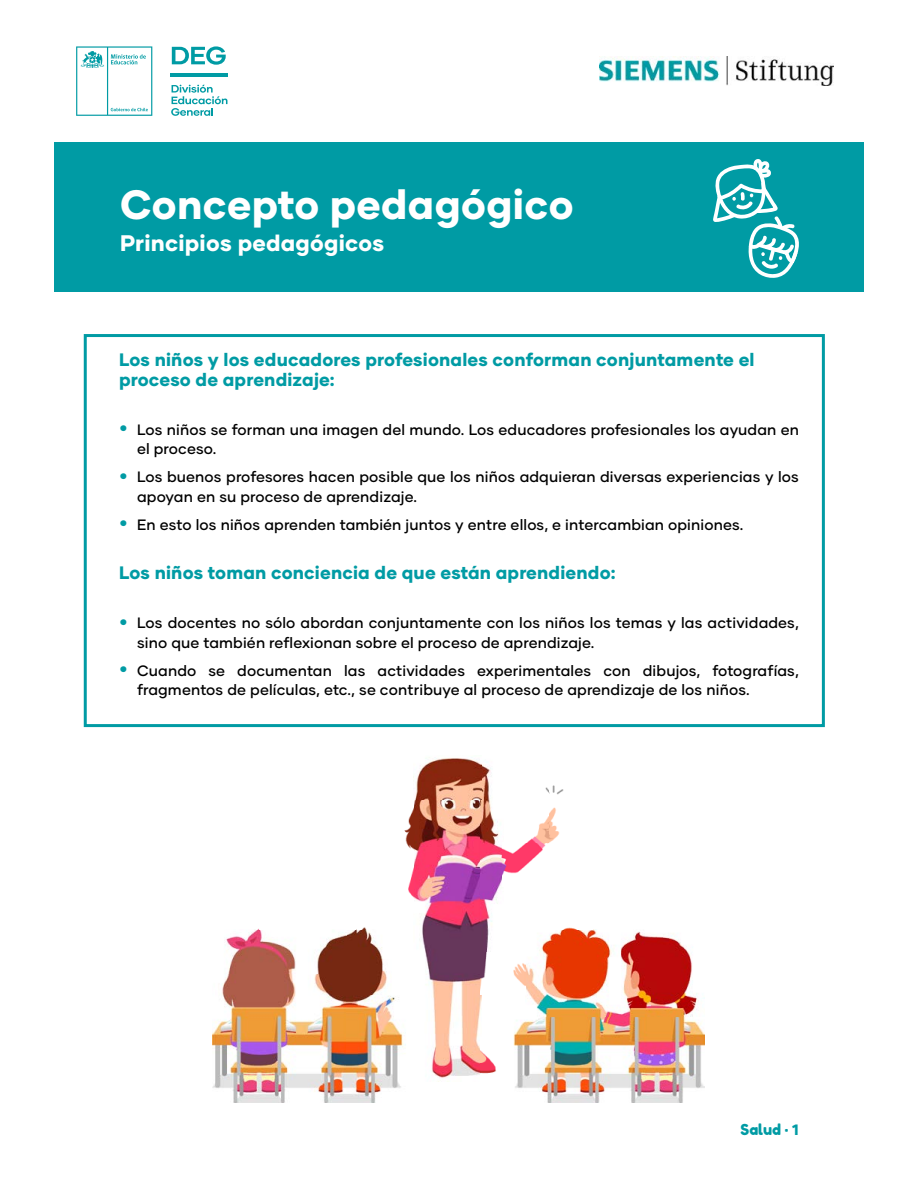
<style>
.page{position:relative;width:918px;height:1188px;background:#fff}
.page>*{position:absolute;margin:0;border:0;box-sizing:border-box;transform-origin:0 0}
.t1{font:800 40.8px "Gilmer";letter-spacing:.01em;color:#fff}
.t2{font:800 22.5px "Gilmer";letter-spacing:.01em;color:#fff}
.t3{font:800 18px/19.5px "Gilmer";letter-spacing:.01em;color:#009ba4}
.t4{font:500 15px/19.5px "Gilmer";letter-spacing:.01em;color:#000}
.t5{font:15px "Fredoka One";color:#009ba4}
.s1{font-size:27px;color:#009ba4}
.s2{font-family:"Gilmer";font-weight:800}
</style>
<div class="page">
<svg style="left:76px;top:46px;width:76px;height:70px"></svg>
<hr style="left:170px;top:73px;width:26px;height:3px;background:#009ba4">
<hr style="left:196px;top:73px;width:31px;height:3px;background:#009ba4">
<svg style="left:172px;top:46px;width:54px;height:19px"></svg>
<svg style="left:171px;top:85px;width:56px;height:31px"></svg>
<img style="left:600px;top:57px;width:233px;height:28px">
<div style="left:54px;top:142px;width:810px;height:150px;background:#009ba4"></div>
<div style="left:84px;top:334px;width:741px;height:393px;border:3px solid #009ba4"></div>
<svg style="left:713px;top:159px;width:86px;height:119px"></svg>
<img style="left:213px;top:929px;width:133px;height:174px">
<img style="left:346px;top:995px;width:60px;height:108px">
<img style="left:513px;top:1017px;width:191px;height:86px">
<img style="left:414px;top:758px;width:67px;height:324px">
<img style="left:481px;top:1051px;width:15px;height:23px">
<img style="left:526px;top:929px;width:173px;height:88px">
<img style="left:346px;top:930px;width:41px;height:65px">
<img style="left:481px;top:951px;width:45px;height:35px">
<img style="left:481px;top:764px;width:22px;height:187px">
<img style="left:257px;top:928px;width:23px;height:2px">
<img style="left:356px;top:927px;width:11px;height:3px">
<img style="left:548px;top:927px;width:45px;height:3px">
<img style="left:404px;top:807px;width:10px;height:91px">
<img style="left:503px;top:843px;width:45px;height:31px">
<img style="left:548px;top:785px;width:16px;height:58px">
<img style="left:526px;top:787px;width:22px;height:56px">
<h1 class="t1" style="left:120px;top:179px;width:455px">Concepto pedagógico</h1>
<h2 class="t2" style="left:120px;top:229px;width:265px">Principios pedagógicos</h2>
<p class="t3" style="left:119px;top:350px;width:637px">Los niños y los educadores profesionales conforman conjuntamente el proceso de aprendizaje:</p>
<p class="t4" style="left:137px;top:420px;width:663px;text-indent:-18px"><span class="s1">•</span> Los niños se forman una imagen del mundo. Los educadores profesionales los ayudan en el proceso.</p>
<p class="t4" style="left:137px;top:467px;width:663px;text-indent:-18px"><span class="s1">•</span> Los buenos profesores hacen posible que los niños adquieran diversas experiencias y los apoyan en su proceso de aprendizaje.</p>
<p class="t4" style="left:119px;top:515px;width:626px"><span class="s1">•</span> En esto los niños aprenden también juntos y entre ellos, e intercambian opiniones.</p>
<p class="t3" style="left:119px;top:563px;width:498px">Los niños toman conciencia de que están aprendiendo:</p>
<p class="t4" style="left:137px;top:613px;width:663px;text-indent:-18px"><span class="s1">•</span> Los docentes no sólo abordan conjuntamente con los niños los temas y las actividades, sino que también reflexionan sobre el proceso de aprendizaje.</p>
<p class="t4" style="left:137px;top:661px;width:663px;text-indent:-18px"><span class="s1">•</span> Cuando se documentan las actividades experimentales con dibujos, fotografías, fragmentos de películas, etc., se contribuye al proceso de aprendizaje de los niños.</p>
<p class="t5" style="left:741px;top:1120px;width:60px">Salud · <span class="s2">1</span></p>
</div>
